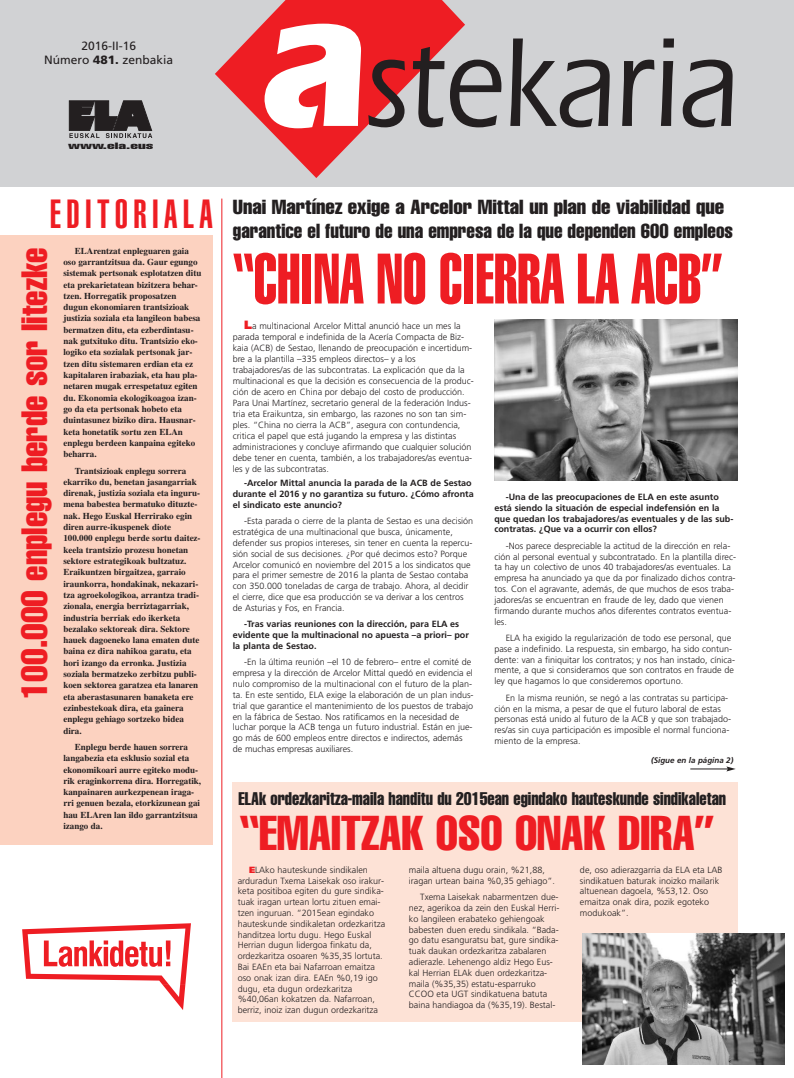
<style>
.page{position:relative;width:794px;height:1078px;background:#fff}
.page>*{position:absolute;margin:0;border:0;box-sizing:border-box;transform-origin:0 0}
.t1{font:500 131px "Itc Eras";color:#231f20;scale:.85 1}
.t2{font:70px "Helvetica Extra Compressed";color:#ee1d23;scale:.9 1}
.t3{font:extra-condensed 48px "Helvetica";color:#ee1d23}
.t4{font:900 extra-condensed 40px "Helvetica";letter-spacing:.135em;color:#ee1d23}
.t5{font:extra-condensed 36px "Helvetica";color:#ee1d23}
.t6{font:extra-condensed 20px/24px "Helvetica";color:#231f20;scale:1.1 1}
.t7{font:extra-condensed 18px "Helvetica";color:#231f20;scale:.94 1}
.t8{font:12px/14px "Frutiger";color:#231f20;text-align:center}
.t9{font:300 9px/10.8px "Frutiger";color:#231f20}
.t10{font:700 9px/11.3px "Times";color:#231f20}
.t11{font:700 9px/10.8px "Frutiger";color:#231f20}
.t12{font:extra-condensed 9px "Helvetica";color:#231f20;scale:2 1}
.t13{font:italic 700 8px "Frutiger";color:#231f20}
.s1{font-weight:900}
.s2{font-weight:700;font-size:200px;color:#fff}
.s3{font-weight:900;font-size:12px;color:#ee1d23}
.s4{font-weight:900;color:#ee1d23}
</style>
<div class="page">
<div style="left:0;top:0;width:794px;height:187px;background:#d1d2d4"></div>
<svg style="left:215px;top:0;width:250px;height:178px;fill:#ee1d23"></svg>
<div style="left:0;top:235px;width:213px;height:610px;background:#fcd2c0"></div>
<hr style="left:222px;top:198px;width:1px;height:879px;background:#ee1d23">
<div style="left:232px;top:782px;width:505px;height:238px;background:#fde2d6"></div>
<img style="left:582px;top:933px;width:202px;height:131px">
<hr style="left:690px;top:768px;width:38px;height:1px;background:#231f20">
<svg style="left:726px;top:766px;width:9px;height:5px"></svg>
<img style="left:494px;top:319px;width:243px;height:162px">
<svg style="left:22px;top:923px;width:169px;height:86px"></svg>
<svg style="left:69px;top:101px;width:83px;height:37px"></svg>
<h3 class="t8" style="left:44px;top:40px;width:131px">2016-II-16<br>Número <span class="s1">481.</span> zenbakia</h3>
<p class="t12" style="left:68px;top:143px;width:44px">www.ela.eus</p>
<h3 class="t4" style="left:50px;top:199px;width:164px">EDITORIALA</h3>
<p class="t10" style="left:63px;top:246px;width:139px;text-indent:11px">ELArentzat enpleguaren gaia oso garrantzitsua da. Gaur egungo sistemak pertsonak esplotatzen ditu eta prekarietatean bizitzera behar&shy;tzen. Horregatik proposatzen dugun ekonomiaren trantsizioak justizia soziala eta langileon babesa bermatzen ditu, eta ezberdintasu&shy;nak gutxituko ditu. Trantsizio eko&shy;logiko eta sozialak pertsonak jar&shy;tzen ditu sistemaren erdian eta ez kapitalaren irabaziak, eta hau pla&shy;netaren mugak errespetatuz egiten du. Ekonomia ekologikoagoa izan&shy;go da eta pertsonak hobeto eta duintasunez biziko dira. Hausnar&shy;keta honetatik sortu zen ELAn enplegu berdeen kanpaina egiteko beharra.</p>
<p class="t10" style="left:63px;top:465px;width:139px;text-indent:11px">Trantsizioak enplegu sorrera ekarriko du, benetan jasangarriak direnak, justizia soziala eta inguru&shy;mena babestea bermatuko dituzte&shy;nak. Hego Euskal Herrirako egin diren aurre-ikuspenek diote 100.000 enplegu berde sortu daitez&shy;keela trantsizio prozesu honetan sektore estrategikoak bultzatuz.<br>Eraikuntzen birgaitzea, garraio iraunkorra, hondakinak, nekazari&shy;tza agroekologikoa, arrantza tradi&shy;zionala, energia berriztagarriak, industria berriak edo ikerketa bezalako sektoreak dira. Sektore hauek dagoeneko lana ematen dute baina ez dira nahikoa garatu, eta hori izango da erronka. Justizia soziala bermatzeko zerbitzu publi&shy;koen sektorea garatzea eta lanaren eta aberastasunaren banaketa ere ezinbestekoak dira, eta gainera enplegu gehiago sortzeko bidea dira.</p>
<p class="t10" style="left:63px;top:742px;width:139px;text-indent:11px">Enplegu berde hauen sorrera langabezia eta esklusio sozial eta ekonomikoari aurre egiteko modu&shy;rik eraginkorrena dira. Horregatik, kanpainaren aurkezpenean iraga&shy;rri genuen bezala, etorkizunean gai hau ELAren lan ildo garrantzitsua izango da.</p>
<h3 class="t5" style="left:22px;top:698px;width:452px;rotate:-90deg">100.000 enplegu berde sor litezke</h3>
<h1 class="t1" style="left:258px;top:38px;width:566px"><span class="s2">a</span>stekaria</h1>
<h3 class="t6" style="left:233px;top:196px;width:456px">Unai Martínez exige a Arcelor Mittal un plan de viabilidad que garantice el futuro de una empresa de la que dependen 600 empleos</h3>
<h2 class="t2" style="left:233px;top:253px;width:545px">“CHINA NO CIERRA LA ACB”</h2>
<p class="t9" style="left:233px;top:321px;width:243px;text-indent:11px"><span class="s3">L</span>a multinacional Arcelor Mittal anunció hace un mes la parada temporal e indefinida de la Acería Compacta de Biz&shy;kaia (ACB) de Sestao, llenando de preocupación e incertidum&shy;bre a la plantilla –335 empleos directos– y a los trabajadores/as de las subcontratas. La explicación que da la multinacional es que la decisión es consecuencia de la produc&shy;ción de acero en China por debajo del costo de producción.<br>Para Unai Martínez, secretario general de la federación Indus&shy;tria eta Eraikuntza, sin embargo, las razones no son tan sim&shy;ples. “China no cierra la ACB”, asegura con contundencia, critica el papel que está jugando la empresa y las distintas administraciones y concluye afirmando que cualquier solución debe tener en cuenta, también, a los trabajadores/as eventua&shy;les y de las subcontratas.</p>
<p class="t11" style="left:233px;top:478px;width:242px;text-indent:11px">-Arcelor Mittal anuncia la parada de la ACB de Sestao durante el 2016 y no garantiza su futuro. ¿Cómo afronta el sindicato este anuncio?</p>
<p class="t9" style="left:233px;top:516px;width:242px;text-indent:11px">-Esta parada o cierre de la planta de Sestao es una decisión estratégica de una multinacional que busca, únicamente, defender sus propios intereses, sin tener en cuenta la repercu&shy;sión social de sus decisiones. ¿Por qué decimos esto? Porque Arcelor comunicó en noviembre del 2015 a los sindicatos que para el primer semestre de 2016 la planta de Sestao contaba con 350.000 toneladas de carga de trabajo. Ahora, al decidir el cierre, dice que esa producción se va derivar a los centros de Asturias y Fos, en Francia.</p>
<p class="t11" style="left:233px;top:619px;width:237px;text-indent:11px">-Tras varias reuniones con la dirección, para ELA es evidente que la multinacional no apuesta –a priori– por la planta de Sestao.</p>
<p class="t9" style="left:233px;top:657px;width:242px;text-indent:11px">-En la última reunión –el 10 de febrero– entre el comité de empresa y la dirección de Arcelor Mittal quedó en evidencia el nulo compromiso de la multinacional con el futuro de la plan&shy;ta. En este sentido, ELA exige la elaboración de un plan indus&shy;trial que garantice el mantenimiento de los puestos de trabajo en la fábrica de Sestao. Nos ratificamos en la necesidad de luchar porque la ACB tenga un futuro industrial. Están en jue&shy;go más de 600 empleos entre directos e indirectos, además de muchas empresas auxiliares.</p>
<p class="t11" style="left:494px;top:492px;width:240px;text-indent:11px">-Una de las preocupaciones de ELA en este asunto está siendo la situación de especial indefensión en la que quedan los trabajadores/as eventuales y de las sub&shy;contratas. ¿Que va a ocurrir con ellos?</p>
<p class="t9" style="left:494px;top:541px;width:243px;text-indent:11px">-Nos parece despreciable la actitud de la dirección en rela&shy;ción al personal eventual y subcontratado. En la plantilla direc&shy;ta hay un colectivo de unos 40 trabajadores/as eventuales. La empresa ha anunciado ya que da por finalizado dichos contra&shy;tos. Con el agravante, además, de que muchos de esos traba&shy;jadores/as se encuentran en fraude de ley, dado que vienen firmando durante muchos años diferentes contratos eventua&shy;les.</p>
<p class="t9" style="left:494px;top:633px;width:242px;text-indent:11px">ELA ha exigido la regularización de todo ese personal, que pase a indefinido. La respuesta, sin embargo, ha sido contun&shy;dente: van a finiquitar los contratos; y nos han instado, cínica&shy;mente, a que si consideramos que son contratos en fraude de ley que hagamos lo que consideremos oportuno.</p>
<p class="t9" style="left:494px;top:692px;width:238px;text-indent:11px">En la misma reunión, se negó a las contratas su participa&shy;ción en la misma, a pesar de que el futuro laboral de estas personas está unido al futuro de la ACB y que son trabajado&shy;res/as sin cuya participación es imposible el normal funciona&shy;miento de la empresa.</p>
<p class="t13" style="left:651px;top:756px;width:84px">(Sigue en la página 2)</p>
<h3 class="t7" style="left:239px;top:791px;width:520px">ELAk ordezkaritza-maila handitu du 2015ean egindako hauteskunde sindikaletan</h3>
<h3 class="t3" style="left:239px;top:816px;width:478px">“EMAITZAK OSO ONAK DIRA”</h3>
<p class="t9" style="left:238px;top:864px;width:149px;text-indent:11px"><span class="s4">E</span>LAko hauteskunde sindikalen arduradun Txema Laisekak oso irakur&shy;keta positiboa egiten du gure sindika&shy;tuak iragan urtean lortu zituen emai&shy;tzen inguruan. “2015ean egindako hauteskunde sindikaletan ordezkaritza handitzea lortu dugu. Hego Euskal Herrian dugun lidergoa finkatu da, ordezkaritza osoaren %35,35 lortuta.<br>Bai EAEn eta bai Nafarroan emaitza oso onak izan dira. EAEn %0,19 igo dugu, eta dugun ordezkaritza %40,06an kokatzen da. Nafarroan, berriz, inoiz izan dugun ordezkaritza</p>
<p class="t9" style="left:409px;top:864px;width:148px">maila altuena dugu orain, %21,88, iragan urtean baina %0,35 gehiago”.</p>
<p class="t9" style="left:409px;top:892px;width:152px;text-indent:11px">Txema Laisekak nabarmentzen due&shy;nez, agerikoa da zein den Euskal Herri&shy;ko langileen erabateko gehiengoak babesten duen eredu sindikala. “Bada&shy;go datu esanguratsu bat, gure sindika&shy;tuak daukan ordezkaritza zabalaren adierazle. Lehenengo aldiz Hego Eus&shy;kal Herrian ELAk duen ordezkaritza&shy;maila (%35,35) estatu-esparruko CCOO eta UGT sindikatuena batuta baina handiagoa da (%35,19). Bestal-</p>
<p class="t9" style="left:580px;top:864px;width:144px">de, oso adierazgarria da ELA eta LAB sindikatuen baturak inoizko mailarik altuenean dagoela, %53,12. Oso emaitza onak dira, pozik egoteko modukoak”.</p>
</div>
